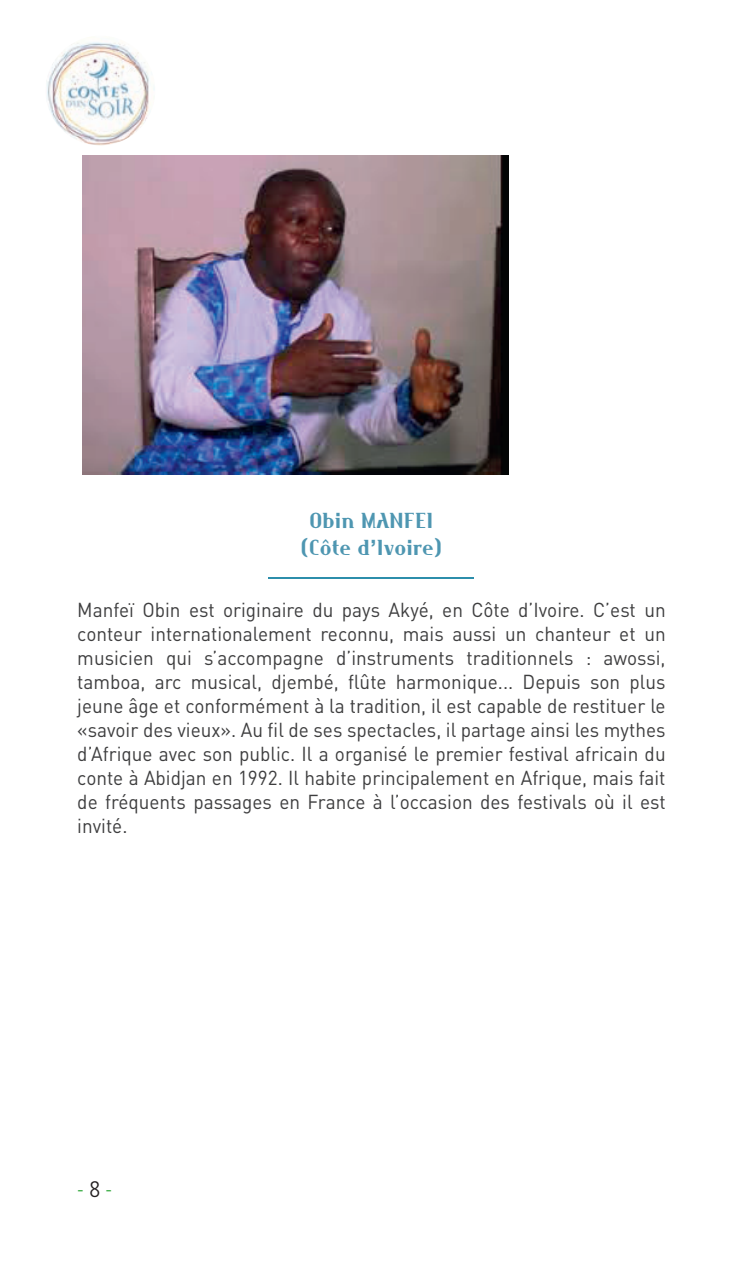
<style>
.page{position:relative;width:743px;height:1262px;background:#fff}
.page>*{position:absolute;margin:0;border:0;box-sizing:border-box;transform-origin:0 0}
.t1{font:700 22.5px/27px "Maverick";color:#4e96b1;text-align:center;scale:.95 1}
.t2{font:300 condensed 22.5px "Frutiger";color:#40ae49}
.t3{font:20px/24px "DINOT";color:#3e3e3f;text-align:justify;scale:.95 1}
.s1{color:#231f20}
</style>
<div class="page">
<img style="left:46px;top:36px;width:109px;height:109px;border-radius:55px">
<img style="left:82px;top:156px;width:427px;height:318px">
<hr style="left:269px;top:578px;width:205px;height:1px;background:#2c8eab">
<p class="t1" style="left:301px;top:506px;width:151px">Obin MANFEI (Côte d’Ivoire)</p>
<p class="t3" style="left:77px;top:597px;width:621px">Manfeï Obin est originaire du pays Akyé, en Côte d’Ivoire. C’est un conteur internationalement reconnu, mais aussi un chanteur et un musicien qui s’accompagne d’instruments traditionnels : awossi, tamboa, arc musical, djembé, flûte harmonique... Depuis son plus jeune âge et conformément à la tradition, il est capable de restituer le «savoir des vieux». Au fil de ses spectacles, il partage ainsi les mythes d’Afrique avec son public. Il a organisé le premier festival africain du conte à Abidjan en 1992. Il habite principalement en Afrique, mais fait de fréquents passages en France à l’occasion des festivals où il est invité.</p>
<p class="t2" style="left:77px;top:1176px;width:36px">- <span class="s1">8</span> -</p>
</div>
